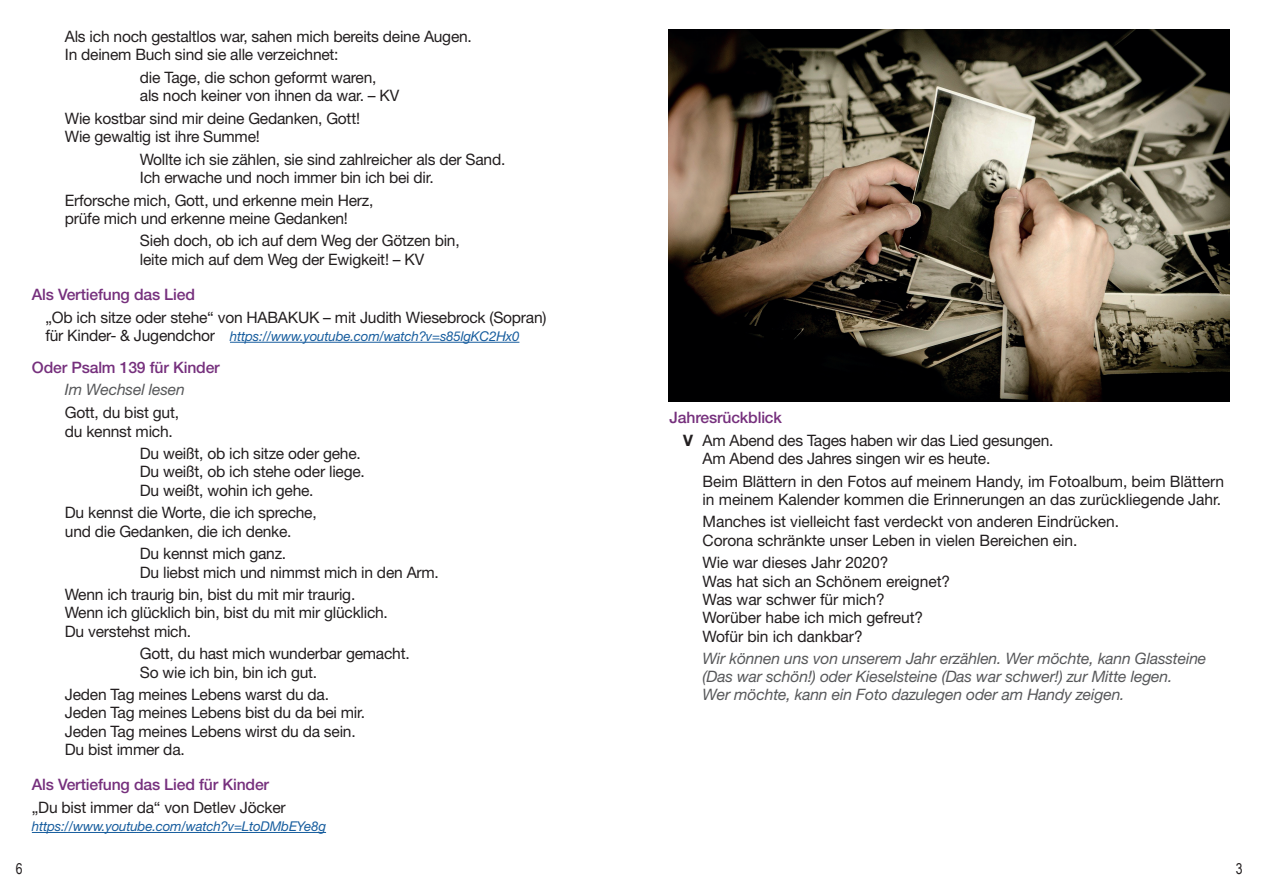
<style>
.page{position:relative;width:1263px;height:893px;background:#fff}
.page>*{position:absolute;margin:0;border:0;box-sizing:border-box;transform-origin:0 0}
.t1{font:15.75px/18.3px "Helvetica Neue LT";letter-spacing:-.015em;color:#231f20}
.t2{font:italic 15.75px/18.1px "Helvetica Neue LT";letter-spacing:-.01em;color:#57585a}
.t3{font:500 15.75px "Helvetica Neue LT";letter-spacing:-.01em;color:#76307d}
.t4{font:15px "Arial Narrow";color:#231f20}
.t5{font:italic 13.5px "Helvetica Neue LT";letter-spacing:-.015em;color:#175d9e}
.s1{font-style:normal;font-size:15.75px;color:#231f20}
.s2{font-weight:500;color:#76307d}
.s3{font-weight:700}
</style>
<div class="page">
<img style="left:669px;top:30px;width:560px;height:371px">
<hr style="left:230px;top:342px;width:289px;height:1px;background:#175d9e">
<hr style="left:32px;top:832px;width:294px;height:1px;background:#175d9e">
<p class="t1" style="left:65px;top:27px;width:409px">Als ich noch gestaltlos war, sahen mich bereits deine Augen.<br>In deinem Buch sind sie alle verzeichnet:</p>
<p class="t1" style="left:140px;top:68px;width:261px">die Tage, die schon geformt waren, als noch keiner von ihnen da war. – KV</p>
<p class="t1" style="left:65px;top:109px;width:297px">Wie kostbar sind mir deine Gedanken, Gott!<br>Wie gewaltig ist ihre Summe!</p>
<p class="t1" style="left:140px;top:150px;width:367px">Wollte ich sie zählen, sie sind zahlreicher als der Sand.<br>Ich erwache und noch immer bin ich bei dir.</p>
<p class="t1" style="left:65px;top:191px;width:310px">Erforsche mich, Gott, und erkenne mein Herz, prüfe mich und erkenne meine Gedanken!</p>
<p class="t1" style="left:140px;top:231px;width:321px">Sieh doch, ob ich auf dem Weg der Götzen bin, leite mich auf dem Weg der Ewigkeit! – KV</p>
<p class="t3" style="left:32px;top:285px;width:165px">Als Vertiefung das Lied</p>
<p class="t1" style="left:45px;top:308px;width:503px">„Ob ich sitze oder stehe“ von HABAKUK – mit Judith Wiesebrock (Sopran)</p>
<p class="t5" style="left:45px;top:328px;width:475px"><span class="s1">für Kinder- &amp; Jugendchor</span> https://www.youtube.com/watch?v=s85lgKC2Hx0</p>
<p class="t3" style="left:32px;top:358px;width:189px">Oder Psalm 139 für Kinder</p>
<p class="t2" style="left:65px;top:380px;width:122px">Im Wechsel lesen</p>
<p class="t1" style="left:65px;top:403px;width:116px">Gott, du bist gut, du kennst mich.</p>
<p class="t1" style="left:140px;top:444px;width:227px">Du weißt, ob ich sitze oder gehe.<br>Du weißt, ob ich stehe oder liege.<br>Du weißt, wohin ich gehe.</p>
<p class="t1" style="left:65px;top:503px;width:253px">Du kennst die Worte, die ich spreche, und die Gedanken, die ich denke.</p>
<p class="t1" style="left:140px;top:544px;width:300px">Du kennst mich ganz.<br>Du liebst mich und nimmst mich in den Arm.</p>
<p class="t1" style="left:65px;top:585px;width:325px">Wenn ich traurig bin, bist du mit mir traurig.<br>Wenn ich glücklich bin, bist du mit mir glücklich.<br>Du verstehst mich.</p>
<p class="t1" style="left:140px;top:644px;width:271px">Gott, du hast mich wunderbar gemacht.<br>So wie ich bin, bin ich gut.</p>
<p class="t1" style="left:65px;top:685px;width:302px">Jeden Tag meines Lebens warst du da.<br>Jeden Tag meines Lebens bist du da bei mir.<br>Jeden Tag meines Lebens wirst du da sein.<br>Du bist immer da.</p>
<p class="t3" style="left:32px;top:775px;width:239px">Als Vertiefung das Lied für Kinder</p>
<p class="t1" style="left:32px;top:798px;width:255px">„Du bist immer da“ von Detlev Jöcker</p>
<p class="t5" style="left:32px;top:818px;width:296px">https://www.youtube.com/watch?v=LtoDMbEYe8g</p>
<p class="t4" style="left:16px;top:858px;width:8px">6</p>
<p class="t1" style="left:683px;top:406px;width:372px;line-height:22.5px;text-indent:-14px"><span class="s2">Jahresrückblick<br></span><span class="s3">V</span> Am Abend des Tages haben wir das Lied gesungen.</p>
<p class="t1" style="left:702px;top:447px;width:523px;line-height:22.5px">Am Abend des Jahres singen wir es heute.<br>Beim Blättern in den Fotos auf meinem Handy, im Fotoalbum, beim Blättern</p>
<p class="t1" style="left:702px;top:488px;width:520px;line-height:22.5px">in meinem Kalender kommen die Erinnerungen an das zurückliegende Jahr.<br>Manches ist vielleicht fast verdeckt von anderen Eindrücken.</p>
<p class="t1" style="left:702px;top:529px;width:376px;line-height:22.5px">Corona schränkte unser Leben in vielen Bereichen ein.<br>Wie war dieses Jahr 2020?</p>
<p class="t1" style="left:702px;top:572px;width:249px">Was hat sich an Schönem ereignet?<br>Was war schwer für mich?<br>Worüber habe ich mich gefreut?<br>Wofür bin ich dankbar?</p>
<p class="t2" style="left:702px;top:649px;width:505px">Wir können uns von unserem Jahr erzählen. Wer möchte, kann Glassteine (Das war schön!) oder Kieselsteine (Das war schwer!) zur Mitte legen.<br>Wer möchte, kann ein Foto dazulegen oder am Handy zeigen.</p>
<p class="t4" style="left:1236px;top:858px;width:8px">3</p>
</div>
